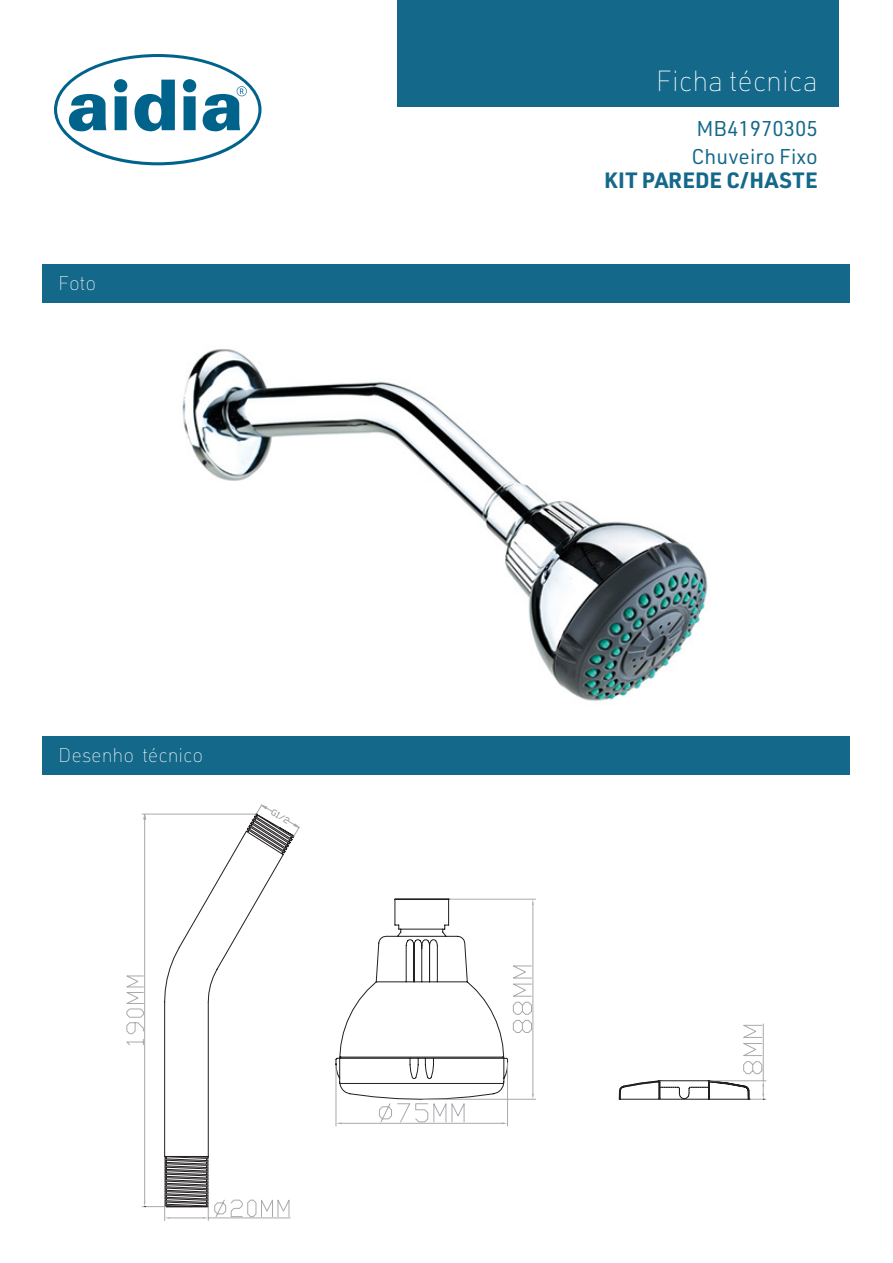
<style>
.page{position:relative;width:893px;height:1263px;background:#fff}
.page>*{position:absolute;margin:0;border:0;box-sizing:border-box;transform-origin:0 0}
.t1{font:100 28.5px "URWDIN";color:#fff}
.t2{font:700 21.75px "URWDIN";letter-spacing:.015em;color:#14688a}
.t3{font:21px "URWDIN";color:#14688a}
.t4{font:100 19.5px "URWDIN";color:#fff}
</style>
<div class="page">
<svg style="left:54px;top:54px;width:207px;height:111px"></svg>
<div style="left:398px;top:0;width:441px;height:106px;background:#14688a"></div>
<img style="left:182px;top:349px;width:526px;height:352px">
<div style="left:43px;top:265px;width:807px;height:38px;background:#14688a"></div>
<div style="left:43px;top:736px;width:807px;height:38px;background:#14688a"></div>
<svg style="left:126px;top:804px;width:174px;height:415px"></svg>
<hr style="left:450px;top:899px;width:86px;height:1px;background:#a8a9ad">
<hr style="left:423px;top:1099px;width:113px;height:1px;background:#a8a9ad">
<hr style="left:336px;top:1066px;width:1px;height:60px;background:#a8a9ad">
<hr style="left:507px;top:1063px;width:1px;height:63px;background:#a8a9ad">
<svg style="left:335px;top:899px;width:199px;height:225px"></svg>
<hr style="left:763px;top:1024px;width:1px;height:57px;background:#a8a9ad">
<svg style="left:743px;top:1024px;width:20px;height:50px"></svg>
<svg style="left:619px;top:1080px;width:147px;height:20px"></svg>
<p class="t4" style="left:58px;top:271px;width:40px">Foto</p>
<p class="t4" style="left:58px;top:742px;width:146px">Desenho técnico</p>
<p class="t1" style="left:656px;top:62px;width:163px">Ficha técnica</p>
<p class="t3" style="left:696px;top:115px;width:123px">MB41970305</p>
<p class="t3" style="left:691px;top:142px;width:128px">Chuveiro Fixo</p>
<p class="t2" style="left:604px;top:165px;width:215px">KIT PAREDE C/HASTE</p>
</div>
